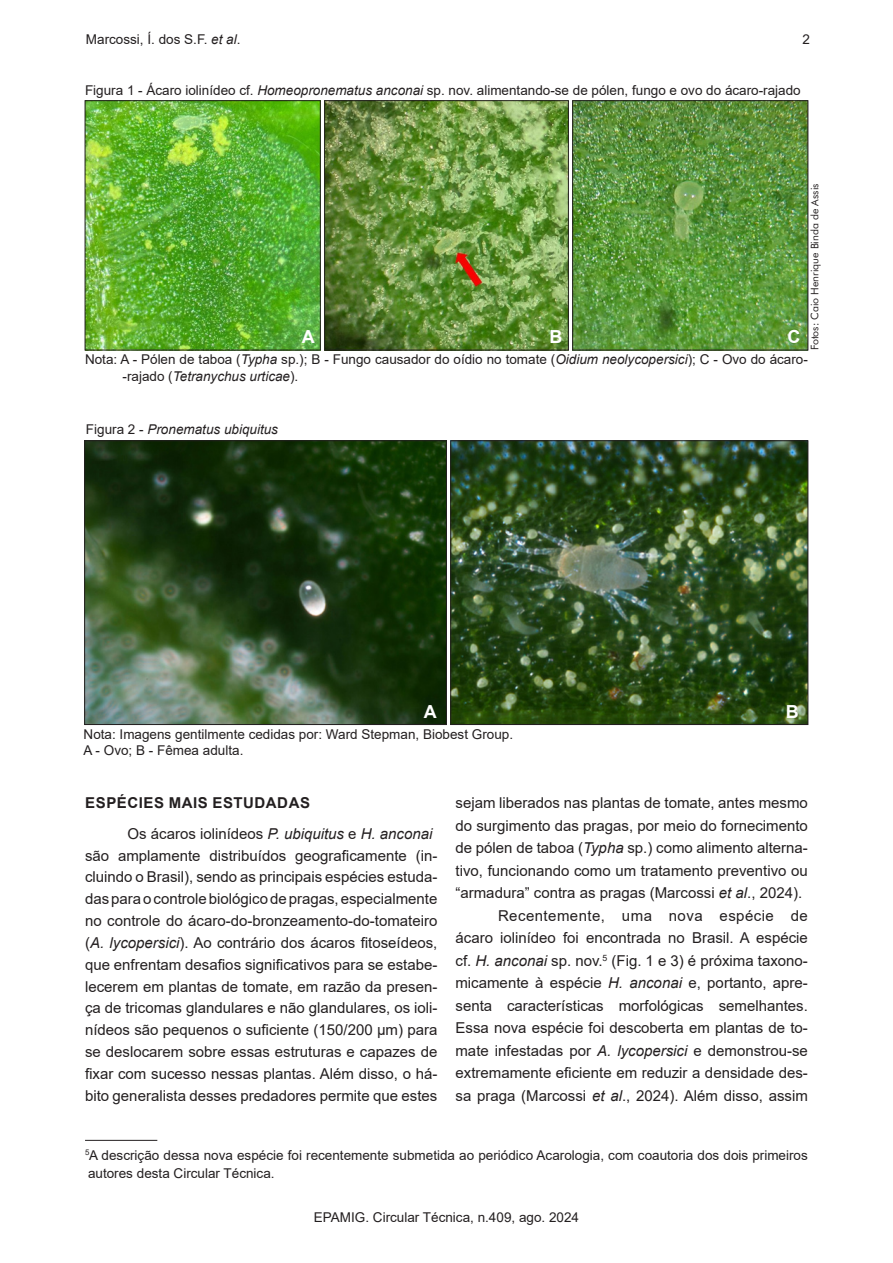
<style>
.page{position:relative;width:893px;height:1263px;background:#fff}
.page>*{position:absolute;margin:0;border:0;box-sizing:border-box;transform-origin:0 0}
.CT_-_tx_figura{font:700 18px "Arial";color:#fff}
.CT_-_texto{font:15px/21.8px "Arial";color:#231f20;text-align:justify}
.CT_-_texto-2{font:italic 15px "Arial";color:#231f20}
.CT_-_1_titulos{font:700 15px "Arial";letter-spacing:.035em;color:#231f20}
.CT_-_tx_figura-2{font:13.5px/16.2px "Arial";color:#231f20}
.CT_-_nota_rodapé{font:13.5px/18px "Arial";color:#231f20}
.CT_-_tx_figura-3{font:italic 13.5px "Arial";color:#231f20}
.CT_-_autor_fotos{font:10.5px "Futura BT";color:#231f20}
.s1{font-style:italic}
.s2{font-style:normal}
</style>
<div class="page">
<hr style="left:85px;top:1140px;width:72px;height:1px;background:#231f20">
<img style="left:87px;top:102px;width:232px;height:246px">
<div style="left:85px;top:100px;width:236px;height:250px;border:1px solid #231f20"></div>
<img style="left:326px;top:102px;width:241px;height:246px">
<div style="left:324px;top:100px;width:245px;height:250px;border:1px solid #231f20"></div>
<img style="left:574px;top:102px;width:232px;height:246px">
<div style="left:572px;top:100px;width:236px;height:250px;border:1px solid #231f20"></div>
<img style="left:86px;top:443px;width:359px;height:280px">
<div style="left:84px;top:441px;width:363px;height:284px;border:1px solid #231f20"></div>
<img style="left:453px;top:443px;width:353px;height:280px">
<div style="left:451px;top:441px;width:357px;height:284px;border:1px solid #231f20"></div>
<p class="CT_-_nota_rodapé" style="left:86px;top:30px;width:156px">Marcossi, Í. dos S.F. <span class="s1">et al</span>.</p>
<p class="CT_-_nota_rodapé" style="left:802px;top:30px;width:9px">2</p>
<p class="CT_-_tx_figura-2" style="left:85px;top:82px;width:717px">Figura 1 - Ácaro iolinídeo cf. <span class="s1">Homeopronematus anconai</span> sp. nov. alimentando-se de pólen, fungo e ovo do ácaro-rajado</p>
<p class="CT_-_tx_figura" style="left:302px;top:323px;width:14px">A</p>
<p class="CT_-_tx_figura" style="left:549px;top:323px;width:14px">B</p>
<p class="CT_-_tx_figura" style="left:788px;top:323px;width:14px">C</p>
<p class="CT_-_autor_fotos" style="left:808px;top:350px;width:168px;rotate:-90deg">Fotos: Caio Henrique Binda de Assis</p>
<p class="CT_-_tx_figura-2" style="left:123px;top:352px;width:687px;text-indent:-38px">Nota: A - Pólen de taboa (<span class="s1">Typha</span> sp.); B - Fungo causador do oídio no tomate (<span class="s1">Oidium neolycopersici</span>); C - Ovo do ácaro--rajado (<span class="s1">Tetranychus urticae</span>).</p>
<p class="CT_-_tx_figura-3" style="left:86px;top:421px;width:194px"><span class="s2">Figura 2 -</span> Pronematus ubiquitus</p>
<p class="CT_-_tx_figura" style="left:424px;top:699px;width:14px">A</p>
<p class="CT_-_tx_figura" style="left:786px;top:699px;width:14px">B</p>
<p class="CT_-_tx_figura-2" style="left:84px;top:726px;width:431px">Nota: Imagens gentilmente cedidas por: Ward Stepman, Biobest Group.</p>
<p class="CT_-_tx_figura-2" style="left:84px;top:742px;width:161px">A - Ovo; B - Fêmea adulta.</p>
<p class="CT_-_1_titulos" style="left:85px;top:792px;width:226px">ESPÉCIES MAIS ESTUDADAS</p>
<p class="CT_-_texto-2" style="left:128px;top:824px;width:306px"><span class="s2">Os ácaros iolinídeos</span> P. ubiquitus <span class="s2">e</span> H. anconai</p>
<p class="CT_-_texto" style="left:85px;top:844px;width:354px">são amplamente distribuídos geograficamente (in&shy;cluindo o Brasil), sendo as principais espécies estuda&shy;das para o controle biológico de pragas, especialmente no controle do ácaro-do-bronzeamento-do-tomateiro (<span class="s1">A. lycopersici</span>). Ao contrário dos ácaros fitoseídeos, que enfrentam desafios significativos para se estabe&shy;lecerem em plantas de tomate, em razão da presen&shy;ça de tricomas glandulares e não glandulares, os ioli&shy;nídeos são pequenos o suficiente (150/200 μm) para se deslocarem sobre essas estruturas e capazes de fixar com sucesso nessas plantas. Além disso, o há&shy;bito generalista desses predadores permite que estes</p>
<p class="CT_-_texto" style="left:455px;top:792px;width:354px;line-height:22.5px">sejam liberados nas plantas de tomate, antes mesmo do surgimento das pragas, por meio do fornecimento de pólen de taboa (<span class="s1">Typha</span> sp.) como alimento alterna&shy;tivo, funcionando como um tratamento preventivo ou “armadura” contra as pragas (Marcossi <span class="s1">et al</span>., 2024).</p>
<p class="CT_-_texto" style="left:455px;top:904px;width:354px;line-height:22.5px;text-align:right">Recentemente, uma nova espécie de<br>ácaro iolinídeo foi encontrada no Brasil. A espécie</p>
<p class="CT_-_texto" style="left:455px;top:949px;width:354px;line-height:22.5px">cf. <span class="s1">H. anconai</span> sp. nov.<sup>5</sup> (Fig. 1 e 3) é próxima taxono&shy;micamente à espécie <span class="s1">H. anconai</span> e, portanto, apre&shy;senta características morfológicas semelhantes.<br>Essa nova espécie foi descoberta em plantas de to&shy;mate infestadas por <span class="s1">A. lycopersici</span> e demonstrou-se extremamente eficiente em reduzir a densidade des&shy;sa praga (Marcossi <span class="s1">et al</span>., 2024). Além disso, assim</p>
<p class="CT_-_nota_rodapé" style="left:85px;top:1146px;width:724px"><sup>5</sup>A descrição dessa nova espécie foi recentemente submetida ao periódico Acarologia, com coautoria dos dois primeiros autores desta Circular Técnica.</p>
<p class="CT_-_nota_rodapé" style="left:314px;top:1208px;width:267px">EPAMIG. Circular Técnica, n.409, ago. 2024</p>
</div>
